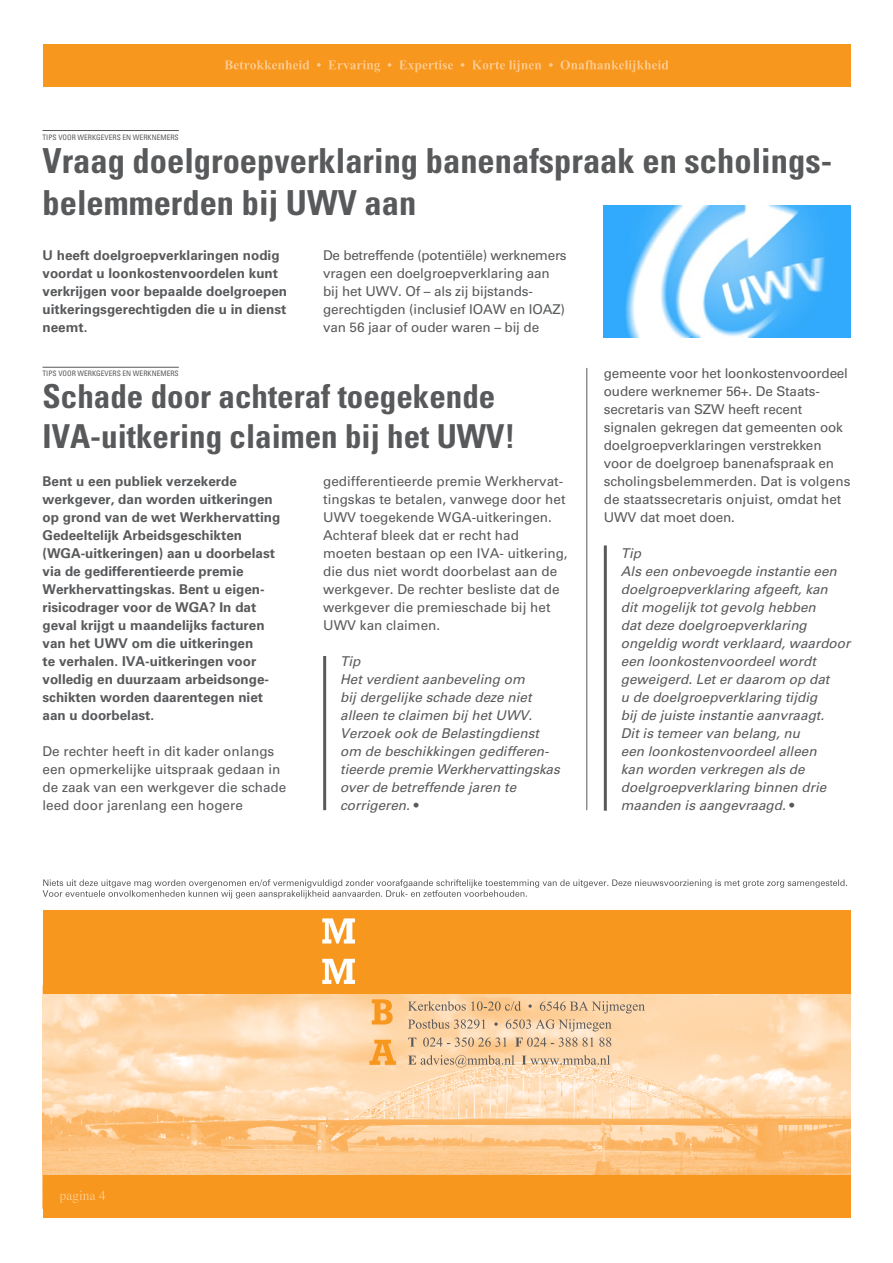
<style>
.page{position:relative;width:893px;height:1263px;background:#fff}
.page>*{position:absolute;margin:0;border:0;box-sizing:border-box;transform-origin:0 0}
.t1{font:700 condensed 34.5px/41.4px "Univers LT Std";color:#58595b}
.t2{font:700 condensed 33px/39.6px "Univers LT Std";color:#58595b}
.t3{font:13.5px/18px "Univers LT Std";color:#58595b}
.t4{font:italic 13.5px/18px "Univers LT Std";color:#58595b}
.t5{font:700 13.5px/18px "Univers LT Std";color:#58595b}
.t6{font:condensed 7.5px "Univers LT Std";color:#58595b}
.s1{font-style:normal}
</style>
<div class="page">
<img style="left:43px;top:993px;width:807px;height:182px">
<div style="left:43px;top:44px;width:807px;height:43px;background:#f8971d"></div>
<div style="left:43px;top:910px;width:807px;height:83px;background:#f8971d"></div>
<svg style="left:322px;top:918px;width:33px;height:25px"></svg>
<svg style="left:322px;top:959px;width:33px;height:25px"></svg>
<svg style="left:372px;top:999px;width:21px;height:25px"></svg>
<svg style="left:369px;top:1040px;width:27px;height:25px"></svg>
<svg style="left:408px;top:1001px;width:237px;height:12px;background:#dfbc94"></svg>
<svg style="left:408px;top:1019px;width:204px;height:12px;background:#e0c19e"></svg>
<svg style="left:408px;top:1037px;width:203px;height:10px;background:#ddbc97"></svg>
<svg style="left:408px;top:1055px;width:202px;height:12px;background:#dfc19f"></svg>
<svg style="left:224px;top:60px;width:444px;height:12px"></svg>
<svg style="left:43px;top:879px;width:804px;height:19px"></svg>
<div style="left:43px;top:1175px;width:807px;height:43px;background:#f8971d"></div>
<svg style="left:60px;top:1191px;width:45px;height:12px"></svg>
<hr style="left:43px;top:130px;width:136px;height:1px;background:#58595b">
<hr style="left:586px;top:368px;width:1px;height:442px;background:#58595b">
<hr style="left:43px;top:367px;width:136px;height:1px;background:#58595b">
<img style="left:604px;top:205px;width:246px;height:132px">
<hr style="left:604px;top:545px;width:3px;height:266px;background:#58595b">
<hr style="left:323px;top:656px;width:3px;height:154px;background:#58595b">
<p class="t6" style="left:43px;top:132px;width:138px">TIPS VOOR WERKGEVERS EN WERKNEMERS</p>
<h1 class="t1" style="left:43px;top:140px;width:791px">Vraag doelgroepverklaring banenafspraak en scholings&shy;belemmerden bij UWV aan</h1>
<p class="t5" style="left:43px;top:246px;width:246px">U heeft doelgroepverklaringen nodig voordat u loonkostenvoordelen kunt verkrijgen voor bepaalde doelgroepen uitkeringsgerechtigden die u in dienst neemt.</p>
<p class="t3" style="left:323px;top:246px;width:245px">De betreffende (potentiële) werknemers vragen een doelgroepverklaring aan bij het UWV. Of – als zij bijstands&shy;gerechtigden (inclusief IOAW en IOAZ) van 56 jaar of ouder waren – bij de</p>
<p class="t6" style="left:43px;top:369px;width:138px">TIPS VOOR WERKGEVERS EN WERKNEMERS</p>
<h2 class="t2" style="left:43px;top:377px;width:475px">Schade door achteraf toegekende<br>IVA-uitkering claimen bij het UWV!</h2>
<p class="t5" style="left:43px;top:472px;width:239px">Bent u een publiek verzekerde werkgever, dan worden uitkeringen op grond van de wet Werkhervatting<br>Gedeeltelijk Arbeidsgeschikten (WGA-uitkeringen) aan u doorbelast via de gedifferentieerde premie<br>Werkhervattingskas. Bent u eigen&shy;risicodrager voor de WGA? In dat geval krijgt u maandelijks facturen van het UWV om die uitkeringen<br>te verhalen. IVA-uitkeringen voor volledig en duurzaam arbeidsonge&shy;schikten worden daarentegen niet aan u doorbelast.</p>
<p class="t3" style="left:43px;top:742px;width:245px">De rechter heeft in dit kader onlangs een opmerkelijke uitspraak gedaan in de zaak van een werkgever die schade leed door jarenlang een hogere</p>
<p class="t3" style="left:323px;top:472px;width:246px">gedifferentieerde premie Werkhervat&shy;tingskas te betalen, vanwege door het UWV toegekende WGA-uitkeringen.<br>Achteraf bleek dat er recht had moeten bestaan op een IVA- uitkering, die dus niet wordt doorbelast aan de werkgever. De rechter besliste dat de werkgever die premieschade bij het UWV kan claimen.</p>
<p class="t4" style="left:340px;top:652px;width:221px">Tip<br>Het verdient aanbeveling om<br>bij dergelijke schade deze niet alleen te claimen bij het UWV.<br>Verzoek ook de Belastingdienst om de beschikkingen gedifferen&shy;tieerde premie Werkhervattingskas over de betreffende jaren te corrigeren. <span class="s1">•</span></p>
<p class="t3" style="left:604px;top:364px;width:248px">gemeente voor het loonkostenvoordeel oudere werknemer 56+. De Staats&shy;secretaris van SZW heeft recent signalen gekregen dat gemeenten ook doelgroepverklaringen verstrekken voor de doelgroep banenafspraak en scholingsbelemmerden. Dat is volgens de staatssecretaris onjuist, omdat het UWV dat moet doen.</p>
<p class="t4" style="left:621px;top:544px;width:231px">Tip<br>Als een onbevoegde instantie een doelgroepverklaring afgeeft, kan<br>dit mogelijk tot gevolg hebben<br>dat deze doelgroepverklaring ongeldig wordt verklaard, waardoor een loonkostenvoordeel wordt geweigerd. Let er daarom op dat<br>u de doelgroepverklaring tijdig<br>bij de juiste instantie aanvraagt.<br>Dit is temeer van belang, nu<br>een loonkostenvoordeel alleen<br>kan worden verkregen als de doelgroepverklaring binnen drie maanden is aangevraagd. <span class="s1">•</span></p>
</div>
